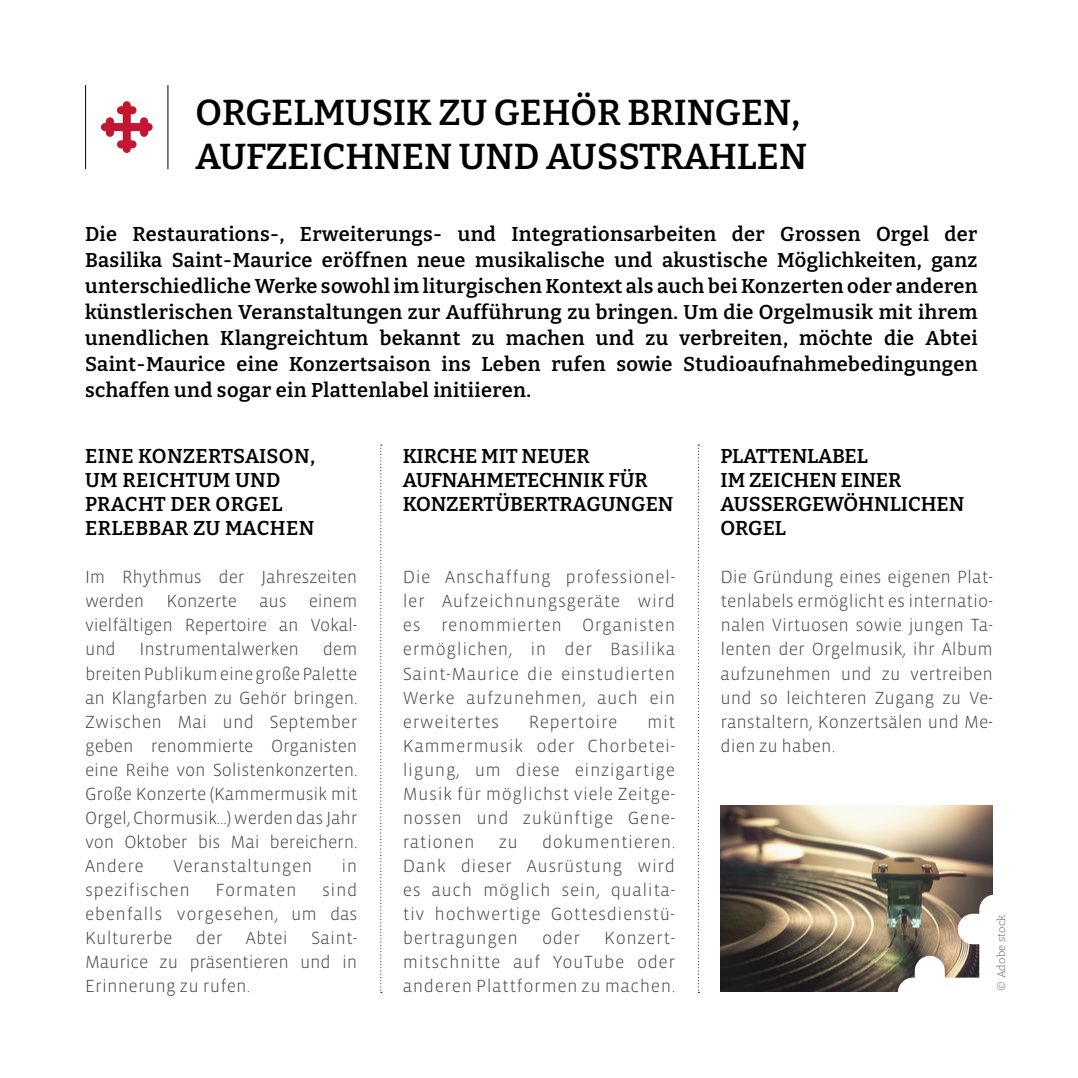
<style>
.page{position:relative;width:1078px;height:1078px;background:#fff}
.page>*{position:absolute;margin:0;border:0;box-sizing:border-box;transform-origin:0 0}
.t1{font:100 36px/44px "Bitter";color:#000}
.t2{font:100 20px/26px "Bitter";color:#000}
.t3{font:100 20px/24px "Bitter";letter-spacing:.02em;color:#000}
.t4{font:300 18px/24px "Vista Sans";letter-spacing:.03em;color:#4a4a49;text-align:justify}
.t5{font:300 18px "Vista Sans";letter-spacing:-.01em;color:#4a4a49}
.t6{font:100 11px "Bitter";letter-spacing:.02em;color:#575756}
</style>
<div class="page">
<svg style="left:101px;top:101px;width:52px;height:52px"></svg>
<hr style="left:167px;top:85px;width:1px;height:84px;background:#000">
<hr style="left:85px;top:85px;width:1px;height:84px;background:#000">
<svg style="left:380px;top:444px;width:2px;height:548px"></svg>
<svg style="left:697px;top:444px;width:2px;height:548px"></svg>
<img style="left:720px;top:805px;width:272px;height:186px">
<svg style="left:897px;top:894px;width:96px;height:98px"></svg>
<h1 class="t1" style="left:196px;top:90px;width:612px">ORGELMUSIK ZU GEHÖR BRINGEN,<br>AUFZEICHNEN UND AUSSTRAHLEN</h1>
<p class="t2" style="left:85px;top:220px;width:893px;text-align:justify">Die Restaurations-, Erweiterungs- und Integrationsarbeiten der Grossen Orgel der Basilika Saint-Maurice eröffnen neue musikalische und akustische Möglichkeiten, ganz unterschiedliche Werke sowohl im liturgischen Kontext als auch bei Konzerten oder anderen künstlerischen Veranstaltungen zur Aufführung zu bringen. Um die Orgelmusik mit ihrem unendlichen Klangreichtum bekannt zu machen und zu verbreiten, möchte die Abtei Saint-Maurice eine Konzertsaison ins Leben rufen sowie Studioaufnahmebedingungen schaffen und sogar ein Plattenlabel initiieren.</p>
<p class="t3" style="left:85px;top:444px;width:231px">EINE KONZERTSAISON,<br>UM REICHTUM UND<br>PRACHT DER ORGEL<br>ERLEBBAR ZU MACHEN</p>
<p class="t4" style="left:85px;top:565px;width:274px">Im Rhythmus der Jahreszeiten werden Konzerte aus einem vielfältigen Repertoire an Vokal&shy;und</p>
<p class="t4" style="left:85px;top:637px;width:274px;text-indent:237px">dem breiten Publikum eine große Palette an Klangfarben zu Gehör bringen.<br>Zwischen Mai und September geben renommierte Organisten eine Reihe von Solistenkonzerten.<br>Große Konzerte (Kammermusik mit Orgel, Chormusik...) werden das Jahr von Oktober bis Mai bereichern.<br>Andere</p>
<p class="t5" style="left:140px;top:640px;width:161px">Instrumentalwerken</p>
<p class="t4" style="left:173px;top:853px;width:141px">Veranstaltungen</p>
<p class="t4" style="left:341px;top:853px;width:17px">in</p>
<p class="t4" style="left:85px;top:877px;width:106px">spezifischen</p>
<p class="t4" style="left:215px;top:877px;width:83px">Formaten</p>
<p class="t4" style="left:85px;top:877px;width:274px;text-indent:237px">sind ebenfalls vorgesehen, um das Kulturerbe</p>
<p class="t4" style="left:196px;top:925px;width:28px">der</p>
<p class="t4" style="left:246px;top:925px;width:43px">Abtei</p>
<p class="t4" style="left:85px;top:925px;width:274px;text-indent:226px">Saint-Maurice zu präsentieren und in Erinnerung zu rufen.</p>
<p class="t2" style="left:403px;top:444px;width:272px;line-height:24px">KIRCHE MIT NEUER<br>AUFNAHMETECHNIK FÜR<br>KONZERTÜBERTRAGUNGEN</p>
<p class="t4" style="left:403px;top:565px;width:274px">Die Anschaffung professionel&shy;ler Aufzeichnungsgeräte wird es renommierten Organisten ermöglichen, in der Basilika Saint-Maurice die einstudierten Werke aufzunehmen, auch ein erweitertes</p>
<p class="t4" style="left:403px;top:709px;width:274px;text-indent:244px">mit Kammermusik oder Chorbetei&shy;ligung, um diese einzigartige Musik für möglichst viele Zeitge&shy;nossen und zukünftige Gene&shy;rationen</p>
<p class="t4" style="left:528px;top:709px;width:90px">Repertoire</p>
<p class="t4" style="left:403px;top:829px;width:274px;text-indent:139px">dokumentieren.<br>Dank dieser Ausrüstung wird es auch möglich sein, qualita&shy;tiv hochwertige Gottesdienstü&shy;bertragungen</p>
<p class="t4" style="left:498px;top:829px;width:21px">zu</p>
<p class="t4" style="left:542px;top:925px;width:40px">oder</p>
<p class="t4" style="left:403px;top:925px;width:274px;text-indent:201px">Konzert&shy;mitschnitte auf YouTube oder anderen Plattformen zu machen.</p>
<p class="t2" style="left:720px;top:444px;width:245px;line-height:24px">PLATTENLABEL<br>IM ZEICHEN EINER<br>AUSSERGEWÖHNLICHEN<br>ORGEL</p>
<p class="t4" style="left:720px;top:565px;width:274px">Die Gründung eines eigenen Plat&shy;tenlabels ermöglicht es internatio&shy;nalen Virtuosen sowie jungen Ta&shy;lenten der Orgelmusik, ihr Album aufzunehmen und zu vertreiben und so leichteren Zugang zu Ve&shy;ranstaltern, Konzertsälen und Me&shy;dien zu haben.</p>
<p class="t6" style="left:994px;top:990px;width:78px;rotate:-90deg">© Adobe stock</p>
</div>
